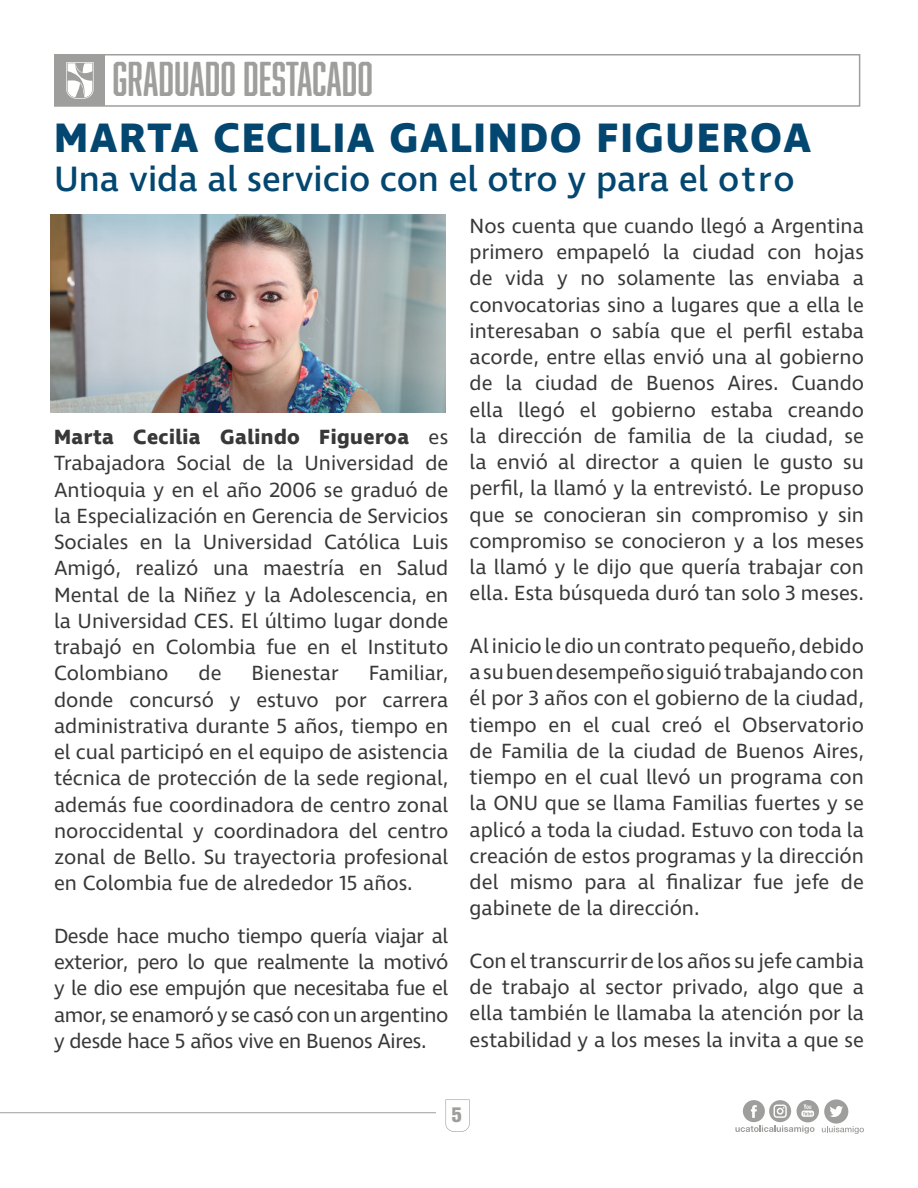
<style>
.page{position:relative;width:918px;height:1188px;background:#fff}
.page>*{position:absolute;margin:0;border:0;box-sizing:border-box;transform-origin:0 0}
.t1{font:45px "Abolition Soft";color:#9e9e9c}
.t2{font:700 42px "Ingra";letter-spacing:.04em;color:#034771}
.t3{font:500 36px "Ingra";color:#034771}
.t4{font:21px/26.2px "Ingra";color:#383838;text-align:justify}
.t5{font:700 21px "Helvetica Con BQ";color:#9e9e9c}
.s1{font-weight:700}
</style>
<div class="page">
<svg style="left:735px;top:1099px;width:129px;height:35px"></svg>
<svg style="left:445px;top:1099px;width:25px;height:33px"></svg>
<div style="left:54px;top:54px;width:806px;height:53px;border:2px solid #9e9e9c"></div>
<div style="left:55px;top:55px;width:50px;height:51px;background:#9e9e9c"></div>
<svg style="left:66px;top:62px;width:28px;height:37px"></svg>
<hr style="left:0;top:1112px;width:436px;height:1px;background:#9e9e9c">
<div style="left:38px;top:204px;width:420px;height:210px;background:#35a4c0;opacity:.6"></div>
<h1 class="t1" style="left:112px;top:53px;width:262px">GRADUADO DESTACADO</h1>
<h2 class="t2" style="left:54px;top:111px;width:759px">MARTA CECILIA GALINDO FIGUEROA</h2>
<h3 class="t3" style="left:54px;top:157px;width:742px">Una vida al servicio con el otro y para el otro</h3>
<p class="t4" style="left:54px;top:425px;width:396px"><span class="s1">Marta Cecilia Galindo Figueroa</span> es Trabajadora Social de la Universidad de Antioquia y en el año 2006 se graduó de la Especialización en Gerencia de Servicios Sociales en la Universidad Católica Luis Amigó, realizó una maestría en Salud Mental de la Niñez y la Adolescencia, en la Universidad CES. El último lugar donde trabajó en Colombia fue en el Instituto Colombiano</p>
<p class="t4" style="left:54px;top:661px;width:396px;text-indent:315px">Familiar, donde concursó y estuvo por carrera administrativa durante 5 años, tiempo en el cual participó en el equipo de asistencia técnica de protección de la sede regional, además fue coordinadora de centro zonal noroccidental y coordinadora del centro zonal de Bello. Su trayectoria profesional en Colombia fue de alrededor 15 años.</p>
<p class="t4" style="left:54px;top:924px;width:396px">Desde hace mucho tiempo quería viajar al exterior, pero lo que realmente la motivó y le dio ese empujón que necesitaba fue el amor, se enamoró y se casó con un argentino y desde hace 5 años vive en Buenos Aires.</p>
<p class="t4" style="left:199px;top:661px;width:25px">de</p>
<p class="t4" style="left:252px;top:661px;width:89px">Bienestar</p>
<p class="t4" style="left:470px;top:214px;width:396px">Nos cuenta que cuando llegó a Argentina primero empapeló la ciudad con hojas de vida y no solamente las enviaba a convocatorias sino a lugares que a ella le interesaban o sabía que el perfil estaba acorde, entre ellas envió una al gobierno de la ciudad de Buenos Aires. Cuando ella llegó el gobierno estaba creando la dirección de familia de la ciudad, se la envió al director a quien le gusto su perfil, la llamó y la entrevistó. Le propuso que se conocieran sin compromiso y sin compromiso se conocieron y a los meses la llamó y le dijo que quería trabajar con ella. Esta búsqueda duró tan solo 3 meses.</p>
<p class="t4" style="left:470px;top:634px;width:396px">Al inicio le dio un contrato pequeño, debido a su buen desempeño siguió trabajando con él por 3 años con el gobierno de la ciudad, tiempo en el cual creó el Observatorio de Familia de la ciudad de Buenos Aires, tiempo en el cual llevó un programa con la ONU que se llama Familias fuertes y se aplicó a toda la ciudad. Estuvo con toda la creación de estos programas y la dirección del mismo para al finalizar fue jefe de gabinete de la dirección.</p>
<p class="t4" style="left:470px;top:949px;width:396px">Con el transcurrir de los años su jefe cambia de trabajo al sector privado, algo que a ella también le llamaba la atención por la estabilidad y a los meses la invita a que se</p>
<p class="t5" style="left:452px;top:1103px;width:12px">5</p>
</div>
